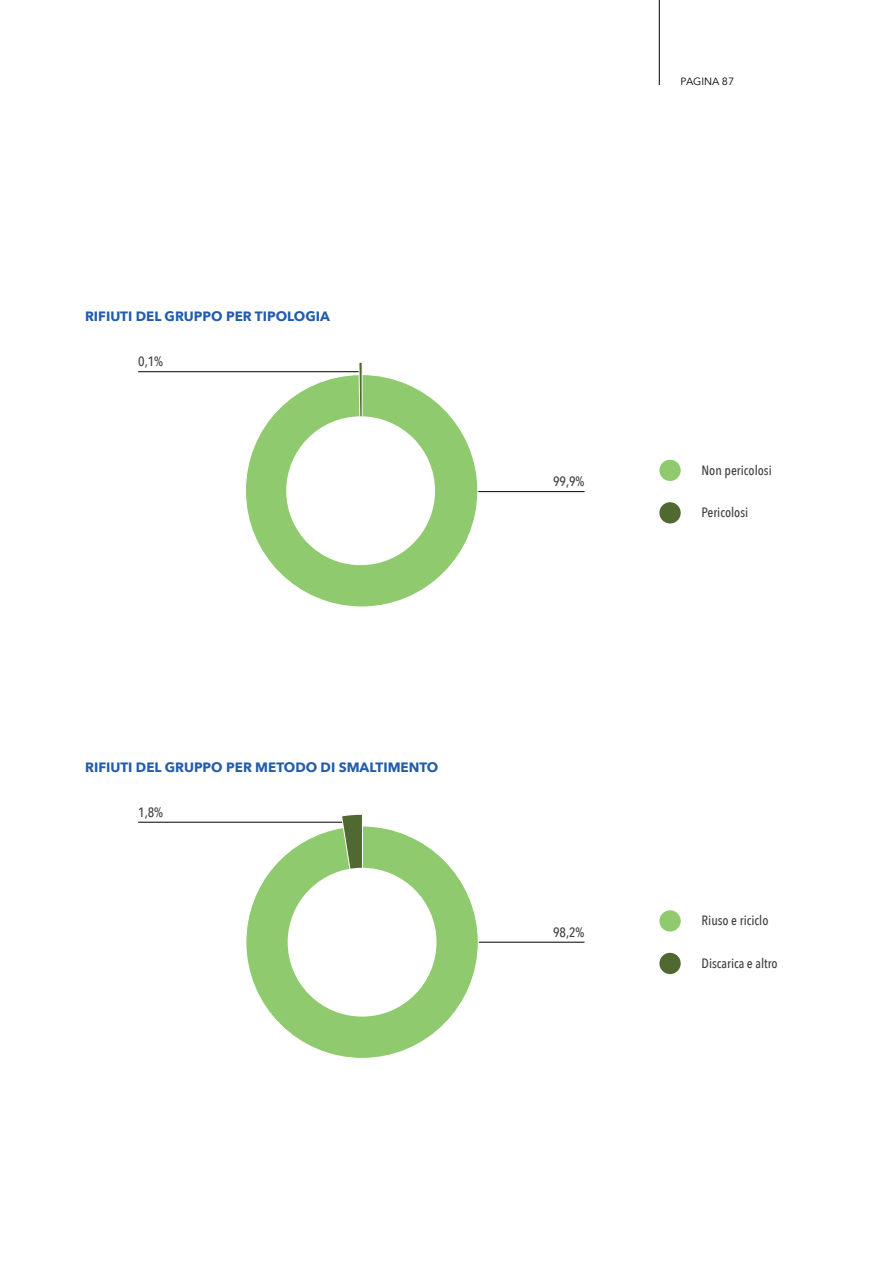
<style>
.page{position:relative;width:893px;height:1263px;background:#fff}
.page>*{position:absolute;margin:0;border:0;box-sizing:border-box;transform-origin:0 0}
.t1{font:500 13.5px "Avenir Next Condensed";color:#414042}
.t2{font:700 13.5px "Avenir Next";color:#235dab}
.t3{font:10.5px "Avenir Next";color:#000}
</style>
<div class="page">
<hr style="left:659px;top:0;width:1px;height:85px;background:#000">
<hr style="left:425px;top:942px;width:159px;height:1px;background:#000">
<hr style="left:425px;top:491px;width:159px;height:1px;background:#000">
<hr style="left:138px;top:822px;width:214px;height:1px;background:#000">
<hr style="left:138px;top:371px;width:222px;height:1px;background:#000">
<div style="left:659px;top:910px;width:22px;height:21px;background:#90ca6f;border-radius:50%"></div>
<div style="left:659px;top:953px;width:22px;height:21px;background:#4f6931;border-radius:50%"></div>
<div style="left:659px;top:460px;width:22px;height:21px;background:#90ca6f;border-radius:50%"></div>
<div style="left:659px;top:502px;width:22px;height:21px;background:#4f6931;border-radius:50%"></div>
<svg style="left:245px;top:821px;width:234px;height:237px"></svg>
<svg style="left:341px;top:814px;width:22px;height:57px"></svg>
<div style="left:288px;top:868px;width:148px;height:148px;background:#fff;border-radius:50%"></div>
<svg style="left:245px;top:371px;width:234px;height:236px"></svg>
<svg style="left:358px;top:362px;width:5px;height:54px"></svg>
<div style="left:286px;top:416px;width:149px;height:149px;background:#fff;border-radius:50%"></div>
<p class="t2" style="left:85px;top:305px;width:246px">RIFIUTI DEL GRUPPO PER TIPOLOGIA</p>
<p class="t1" style="left:138px;top:353px;width:27px">0,1%</p>
<p class="t2" style="left:85px;top:755px;width:355px">RIFIUTI DEL GRUPPO PER METODO DI SMALTIMENTO</p>
<p class="t1" style="left:138px;top:804px;width:27px">1,8%</p>
<p class="t3" style="left:681px;top:73px;width:55px">PAGINA 87</p>
<p class="t1" style="left:553px;top:473px;width:33px">99,9%</p>
<p class="t1" style="left:701px;top:462px;width:72px">Non pericolosi</p>
<p class="t1" style="left:701px;top:504px;width:48px">Pericolosi</p>
<p class="t1" style="left:553px;top:923px;width:33px">98,2%</p>
<p class="t1" style="left:701px;top:912px;width:68px">Riuso e riciclo</p>
<p class="t1" style="left:701px;top:955px;width:78px">Discarica e altro</p>
</div>
